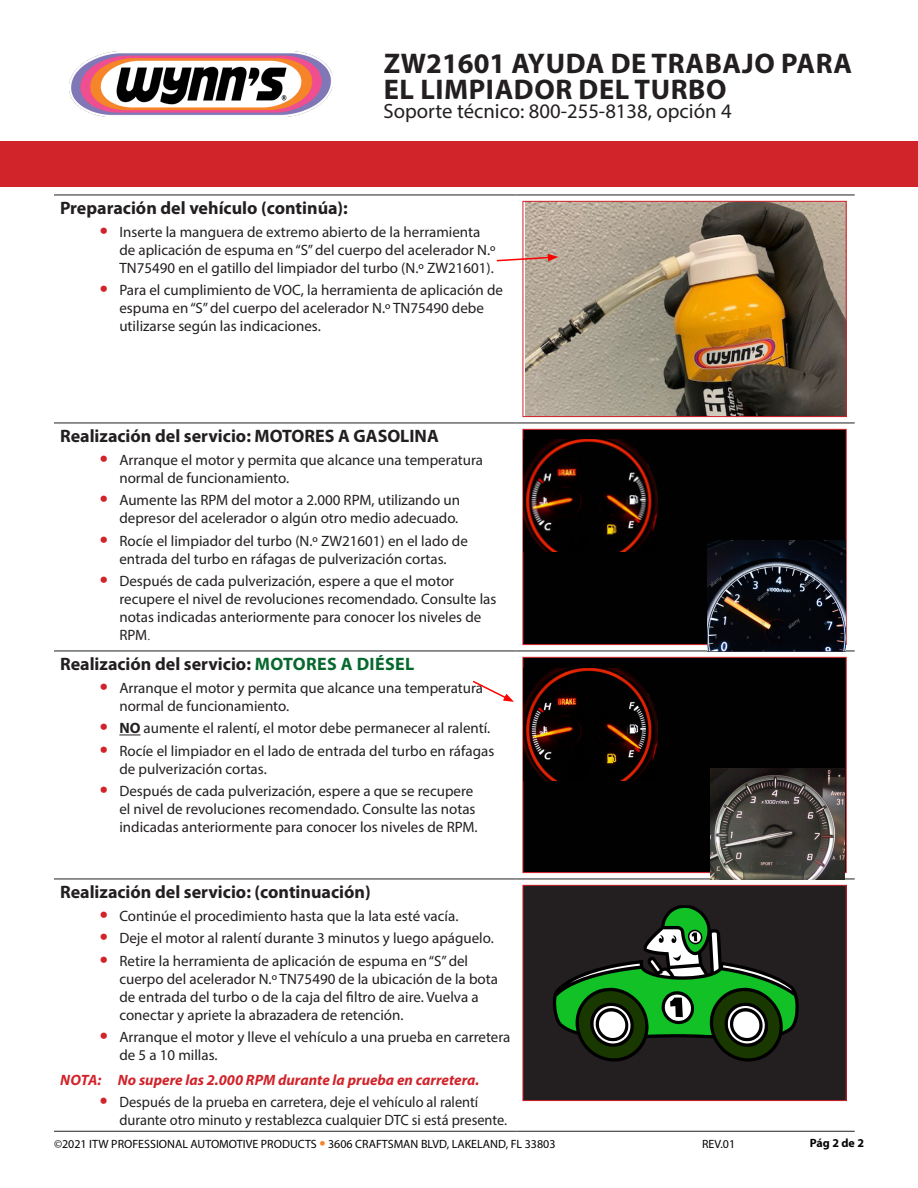
<style>
.page{position:relative;width:918px;height:1188px;background:#fff}
.page>*{position:absolute;margin:0;border:0;box-sizing:border-box;transform-origin:0 0}
.t1{font:700 28.5px/25.5px "Myriad Pro";letter-spacing:.02em;color:#231f20}
.t2{font:20.7px "Myriad Pro";color:#231f20}
.t3{font:700 18px "Myriad Pro";color:#231f20}
.t4{font:15px/18px "Myriad Pro";color:#231f20}
.t5{font:15px/18px "Myriad Pro";color:#231f20;scale:.96 1}
.a_check{font:italic 700 15px "Myriad Pro";color:#d1232a}
.t6{font:12px "Myriad Pro";color:#040503}
.t7{font:700 12px "Myriad Pro";color:#040503}
.s1{font-weight:700;font-size:24px;color:#d1232a}
.s2{font-family:"Adobe Song Std";font-weight:300}
.s3{color:#07682e}
.s4{font-weight:700}
.s5{font-weight:700;font-size:18px;color:#f58631}
</style>
<div class="page">
<img style="left:69px;top:52px;width:263px;height:64px">
<div style="left:0;top:141px;width:918px;height:45px;background:#d1232a"></div>
<hr style="left:54px;top:879px;width:463px;height:1px;background:#231f20">
<hr style="left:517px;top:879px;width:338px;height:1px;background:#231f20">
<hr style="left:54px;top:195px;width:463px;height:1px;background:#231f20">
<hr style="left:517px;top:195px;width:338px;height:1px;background:#231f20">
<hr style="left:54px;top:423px;width:463px;height:1px;background:#231f20">
<hr style="left:517px;top:423px;width:338px;height:1px;background:#231f20">
<hr style="left:54px;top:651px;width:463px;height:1px;background:#231f20">
<hr style="left:517px;top:651px;width:338px;height:1px;background:#231f20">
<hr style="left:54px;top:1131px;width:463px;height:1px;background:#231f20">
<hr style="left:517px;top:1131px;width:338px;height:1px;background:#231f20">
<img style="left:525px;top:203px;width:320px;height:212px">
<div style="left:523px;top:201px;width:324px;height:216px;border:1px solid #d1232a"></div>
<div style="left:523px;top:429px;width:324px;height:216px;background:#010101;border:1px solid #d1232a"></div>
<svg style="left:119px;top:735px;width:22px;height:1px"></svg>
<div style="left:523px;top:657px;width:324px;height:216px;background:#010101;border:1px solid #d1232a"></div>
<div style="left:523px;top:885px;width:323px;height:216px;background:#231f20"></div>
<svg style="left:553px;top:905px;width:246px;height:157px"></svg>
<div style="left:523px;top:885px;width:324px;height:216px;border:1px solid #d1232a"></div>
<img style="left:710px;top:768px;width:134px;height:112px">
<img style="left:524px;top:669px;width:133px;height:111px">
<img style="left:708px;top:541px;width:138px;height:110px">
<img style="left:524px;top:439px;width:133px;height:112px">
<svg style="left:496px;top:254px;width:62px;height:8px"></svg>
<svg style="left:472px;top:680px;width:42px;height:22px"></svg>
<h1 class="t1" style="left:384px;top:50px;width:470px">ZW21601 AYUDA DE TRABAJO PARA<br>EL LIMPIADOR DEL TURBO</h1>
<h2 class="t2" style="left:383px;top:99px;width:350px">Soporte técnico: 800-255-8138, opción 4</h2>
<p class="t3" style="left:60px;top:197px;width:289px">Preparación del vehículo (continúa):</p>
<p class="t4" style="left:119px;top:223px;width:378px;text-indent:-19px"><span class="s1">•</span> Inserte la manguera de extremo abierto de la herramienta de aplicación de espuma en “S” del cuerpo del acelerador N.º<br>TN75490 en el gatillo del limpiador del turbo (N.º ZW21601).</p>
<p class="t4" style="left:119px;top:281px;width:385px;text-indent:-19px"><span class="s1">•</span> Para el cumplimiento de VOC, la herramienta de aplicación de espuma en “S” del cuerpo del acelerador N.º TN75490 debe utilizarse según las indicaciones.</p>
<p class="t3" style="left:60px;top:425px;width:380px">Realización del servicio: MOTORES A GASOLINA</p>
<p class="t4" style="left:119px;top:451px;width:365px;text-indent:-19px"><span class="s1">•</span> Arranque el motor y permita que alcance una temperatura normal de funcionamiento.</p>
<p class="t4" style="left:100px;top:491px;width:362px;text-align:right"><span class="s1">•</span> Aumente las RPM del motor a 2.000 RPM, utilizando un depresor del acelerador o algún otro medio adecuado.</p>
<p class="t4" style="left:100px;top:532px;width:369px;text-align:center"><span class="s1">•</span> Rocíe el limpiador del turbo (N.º ZW21601) en el lado de entrada del turbo en ráfagas de pulverización cortas.</p>
<p class="t4" style="left:119px;top:572px;width:378px;text-indent:-19px"><span class="s1">•</span> Después de cada pulverización, espere a que el motor recupere el nivel de revoluciones recomendado. Consulte las notas indicadas anteriormente para conocer los niveles de RPM<span class="s2">.</span></p>
<p class="t3" style="left:60px;top:653px;width:356px">Realización del servicio: <span class="s3">MOTORES A DIÉSEL</span></p>
<p class="t4" style="left:119px;top:679px;width:365px;text-indent:-19px"><span class="s1">•</span> Arranque el motor y permita que alcance una temperatura normal de funcionamiento.</p>
<p class="t4" style="left:100px;top:719px;width:392px"><span class="s1">•</span> <span class="s4">NO</span> aumente el ralentí, el motor debe permanecer al ralentí.</p>
<p class="t4" style="left:119px;top:742px;width:376px;text-indent:-19px"><span class="s1">•</span> Rocíe el limpiador en el lado de entrada del turbo en ráfagas de pulverización cortas.</p>
<p class="t4" style="left:119px;top:782px;width:360px;text-indent:-19px"><span class="s1">•</span> Después de cada pulverización, espere a que se recupere el nivel de revoluciones recomendado. Consulte las notas indicadas anteriormente para conocer los niveles de RPM.</p>
<p class="t3" style="left:60px;top:881px;width:312px">Realización del servicio: (continuación)</p>
<p class="t4" style="left:100px;top:907px;width:360px"><span class="s1">•</span> Continúe el procedimiento hasta que la lata esté vacía.</p>
<p class="t4" style="left:100px;top:929px;width:395px"><span class="s1">•</span> Deje el motor al ralentí durante 3 minutos y luego apáguelo.</p>
<p class="t4" style="left:119px;top:952px;width:380px;text-indent:-19px"><span class="s1">•</span> Retire la herramienta de aplicación de espuma en “S” del cuerpo del acelerador N.º TN75490 de la ubicación de la bota de entrada del turbo o de la caja del filtro de aire. Vuelva a conectar y apriete la abrazadera de retención.</p>
<p class="t4" style="left:119px;top:1028px;width:393px;text-indent:-19px"><span class="s1">•</span> Arranque el motor y lleve el vehículo a una prueba en carretera de 5 a 10 millas.</p>
<p class="a_check" style="left:60px;top:1070px;width:421px">NOTA: No supere las 2.000 RPM durante la prueba en carretera.</p>
<p class="t5" style="left:119px;top:1093px;width:405px;text-indent:-19px"><span class="s1">•</span> Después de la prueba en carretera, deje el vehículo al ralentí durante otro minuto y restablezca cualquier DTC si está presente.</p>
<p class="t6" style="left:54px;top:1136px;width:503px">©2021 ITW PROFESSIONAL AUTOMOTIVE PRODUCTS <span class="s5">•</span> 3606 CRAFTSMAN BLVD, LAKELAND, FL 33803</p>
<p class="t6" style="left:702px;top:1136px;width:35px">REV.01</p>
<p class="t7" style="left:810px;top:1135px;width:56px">Pág 2 de 2</p>
</div>
